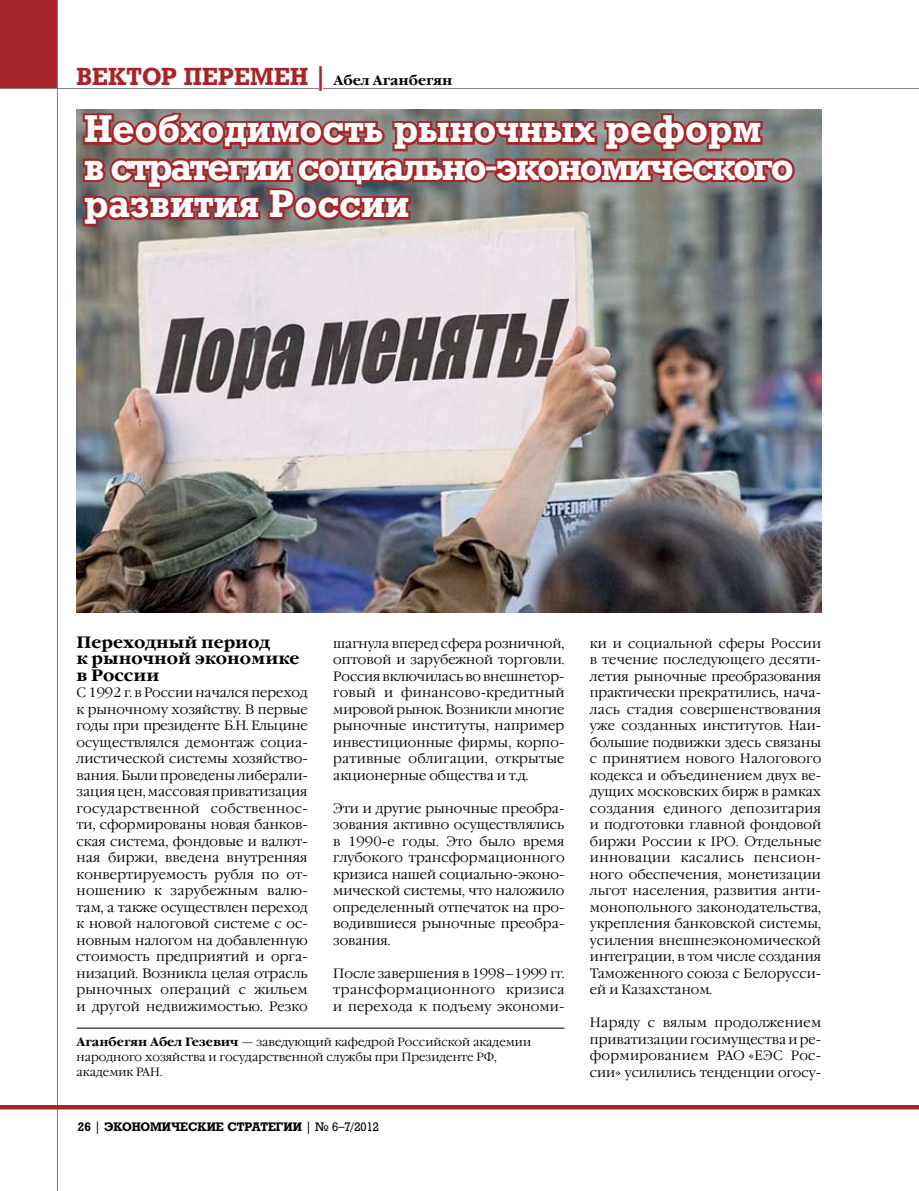
<style>
.page{position:relative;width:919px;height:1191px;background:#fff}
.page>*{position:absolute;margin:0;border:0;box-sizing:border-box;transform-origin:0 0}
.t1{font:700 37.5px/37.5px "Rodeo";color:#fff}
.t2{font:700 24px "Rodeo";color:#a72428}
.t3{font:700 16.5px/16.5px "Garamond C";color:#000}
.t4{font:300 13.5px/16.5px "Garamond C";letter-spacing:.005em;color:#000;text-align:justify}
.t5{font:700 13.5px "Garamond C";color:#000}
.t6{font:300 12px/15px "Garamond C";color:#000}
.t7{font:700 12px "Rodeo";color:#000}
.t8{font:12px "Rodeo";color:#000}
.s1{font-family:"Rodeo";font-size:24px;color:#a72428}
.s2{font-weight:700}
.s3{font-weight:400}
</style>
<div class="page">
<div style="left:0;top:0;width:58px;height:89px;background:#a72428"></div>
<hr style="left:57px;top:0;width:1px;height:1191px;background:#808284">
<hr style="left:0;top:88px;width:918px;height:1px;background:#808284">
<hr style="left:0;top:1105px;width:918px;height:4px;background:#a72428">
<img style="left:77px;top:109px;width:744px;height:503px">
<hr style="left:77px;top:1027px;width:487px;height:1px;background:#000">
<svg style="left:80px;top:109px;width:716px;height:119px"></svg>
<h2 class="t2" style="left:77px;top:62px;width:34px">ВЕКТОР</h2>
<h2 class="t2" style="left:184px;top:62px;width:19px">ПЕРЕМЕН</h2>
<p class="t5" style="left:314px;top:73px;width:139px"><span class="s1">|</span> Абел Аганбегян</p>
<h1 class="t1" style="left:84px;top:110px;width:711px">Необходимость рыночных реформ<br>в стратегии социально-экономического развития России</h1>
<p class="t3" style="left:77px;top:634px;width:224px">Переходный период<br>к рыночной экономике в России</p>
<p class="t4" style="left:77px;top:685px;width:233px">С 1992 г. в России начался переход к рыночному хозяйству. В первые годы при президенте Б.Н. Ельцине осуществлялся демонтаж социа&shy;листической системы хозяйство&shy;вания. Были проведены либерали&shy;зация цен, массовая приватизация государственной собственнос&shy;ти, сформированы новая банков&shy;ская система, фондовые и валют&shy;ная биржи, введена внутренняя конвертируемость рубля по от&shy;ношению к зарубежным валю&shy;там, а также осуществлен переход к новой налоговой системе с ос&shy;новным налогом на добавленную стоимость предприятий и орга&shy;низаций. Возникла целая отрасль рыночных операций с жильем и другой недвижимостью. Резко</p>
<p class="t4" style="left:333px;top:635px;width:233px">шагнула вперед сфера розничной, оптовой и зарубежной торговли.<br>Россия включилась во внешнетор&shy;говый и финансово-кредитный мировой рынок. Возникли многие рыночные институты, например инвестиционные фирмы, корпо&shy;ративные облигации, открытые акционерные общества и т.д.</p>
<p class="t4" style="left:333px;top:800px;width:233px">Эти и другие рыночные преобра&shy;зования активно осуществлялись в 1990-е годы. Это было время глубокого трансформационного кризиса нашей социально-эконо&shy;мической системы, что наложило определенный отпечаток на про&shy;водившиеся рыночные преобра&shy;зования.</p>
<p class="t4" style="left:333px;top:965px;width:233px">После завершения в 1998–1999 гг. трансформационного кризиса и перехода к подъему экономи-</p>
<p class="t6" style="left:77px;top:1034px;width:456px"><span class="s2">Аганбегян Абел Гезевич</span> — заведующий кафедрой Российской академии народного хозяйства и государственной службы при Президенте РФ, академик РАН.</p>
<p class="t7" style="left:78px;top:1119px;width:37px">26 <span class="s3">|</span>ЭКОНОМ</p>
<p class="t7" style="left:162px;top:1119px;width:20px">ИЧЕСК</p>
<p class="t7" style="left:207px;top:1119px;width:30px">ИЕ СТРАТЕ</p>
<p class="t8" style="left:276px;top:1120px;width:104px"><span class="s2">ГИИ</span> | № 6–7/2012</p>
<p class="t4" style="left:590px;top:635px;width:233px">ки и социальной сферы России в течение по-следующего десяти&shy;летия рыночные преобразования практиче-ски прекратились, нача&shy;лась стадия совершенствования уже созданных институтов. Наи&shy;большие подвижки здесь связаны с принятием нового Налогового кодекса и объединением двух ве&shy;дущих московских бирж в рамках создания единого депозитария и подготовки главной фондовой биржи России к IPO. Отдельные инновации касались пенсион&shy;ного обеспечения, монетизации льгот населения, развития анти&shy;монопольного законодательства, укрепления банковской системы, усиления внешнеэкономической интеграции, в том числе создания Таможенного союза с Белорусси&shy;ей и Казах-станом.</p>
<p class="t4" style="left:590px;top:1015px;width:233px">Наряду с вялым продолжением приватизации госимущества и ре&shy;формированием РАО «ЕЭС Рос&shy;сии» усилились тенденции огосу-</p>
</div>
